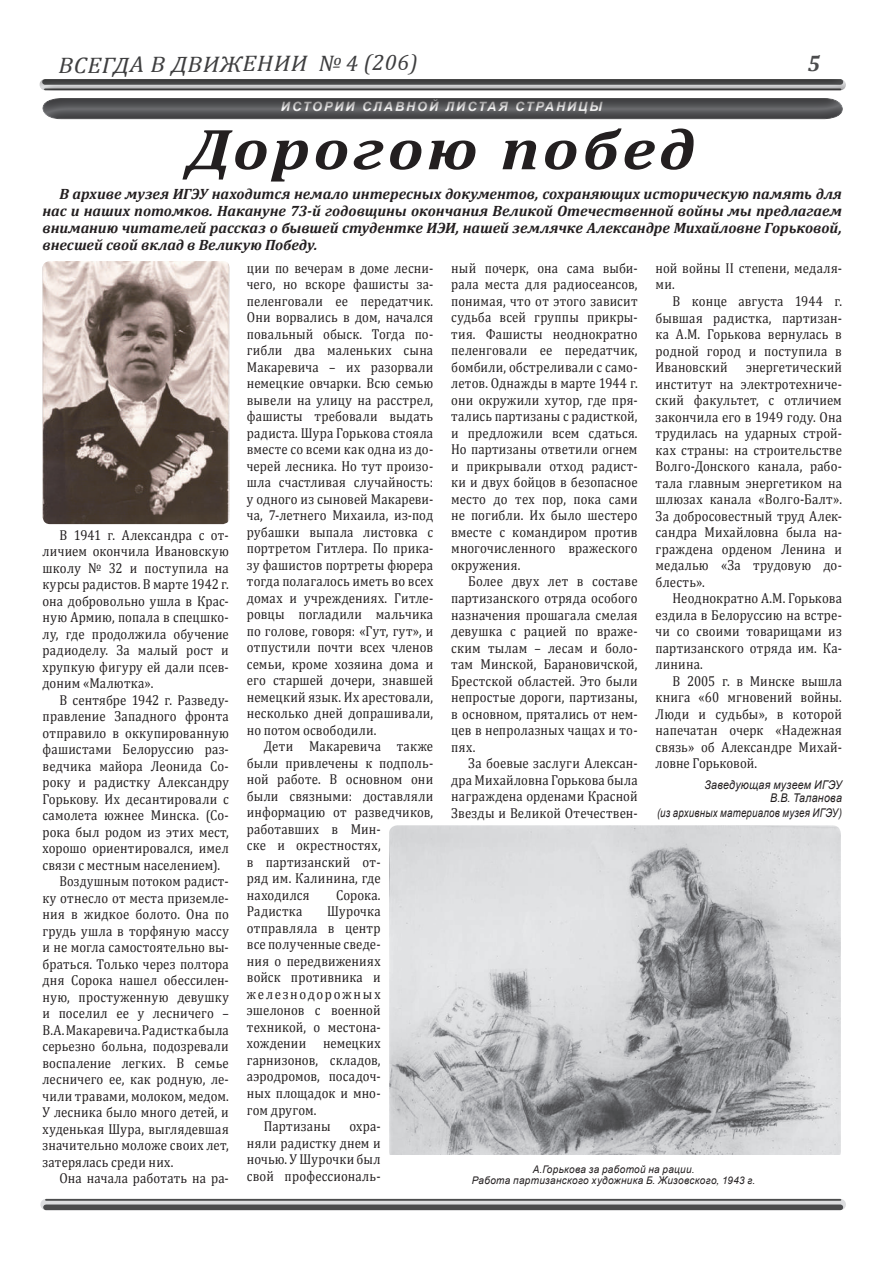
<style>
.page{position:relative;width:893px;height:1263px;background:#fff}
.page>*{position:absolute;margin:0;border:0;box-sizing:border-box;transform-origin:0 0}
.t1{font:italic 700 58.35px "Cambria";letter-spacing:.045em;color:#231f20;scale:1.14 1}
.t2{font:italic 22.5px "Cambria";color:#3e3e3f;scale:1.09 1}
.t3{font:italic 700 15px/17px "Cambria";letter-spacing:-.005em;color:#231f20;text-align:justify}
.t4{font:14.4px/16.5px "Cambria";letter-spacing:.01em;color:#231f20;text-align:justify;scale:.89 1}
.t5{font:14.4px "Cambria";letter-spacing:.01em;color:#231f20;scale:.86 1}
.t6{font:14.4px "Cambria";letter-spacing:.135em;color:#231f20;scale:.89 1}
.t7{font:italic 700 12.9px "Arial";letter-spacing:.15em;color:#fff}
.t8{font:italic 12px/13.5px "Arial";letter-spacing:.02em;color:#231f20;text-align:right;scale:.89 1}
.t9{font:italic 12px "Arial";letter-spacing:.02em;color:#231f20;scale:.81 1}
.t10{font:italic 10.5px/11.2px "Arial";letter-spacing:.03em;color:#231f20;text-align:center;scale:.95 1}
</style>
<div class="page">
<div style="left:46px;top:1199px;width:794px;height:11px;background:#dcdddf"></div>
<hr style="left:46px;top:1199px;width:794px;height:2px;background:#4b4c4d">
<div style="left:46px;top:1204px;width:794px;height:6px;background:#4b4c4d"></div>
<div style="left:0;top:34px;width:890px;height:102px;background:#231f20;opacity:.5"></div>
<div style="left:41px;top:86px;width:803px;height:33px;background:#231f20;opacity:.5"></div>
<img style="left:43px;top:261px;width:187px;height:263px">
<img style="left:389px;top:825px;width:452px;height:330px">
<svg style="left:808px;top:55px;width:12px;height:16px"></svg>
<h2 class="t2" style="left:58px;top:51px;width:331px;rotate:-1deg">ВСЕГДА В ДВИЖЕНИИ № 4 (206)</h2>
<p class="t7" style="left:281px;top:98px;width:323px">ИСТОРИИ СЛАВНОЙ ЛИСТАЯ СТРАНИЦЫ</p>
<h1 class="t1" style="left:187px;top:108px;width:448px">Дорогою побед</h1>
<p class="t3" style="left:43px;top:185px;width:801px;text-indent:17px">В архиве музея ИГЭУ находится немало интересных документов, сохраняющих историческую память для нас и наших потомков. Накануне 73-й годовщины окончания Великой Отечественной войны мы предлагаем вниманию читателей рассказ о бывшей студентке ИЭИ, нашей землячке Александре Михайловне Горьковой, внесшей свой вклад в Великую Победу.</p>
<p class="t4" style="left:43px;top:526px;width:211px;text-indent:17px">В 1941 г. Александра с от&shy;личием окончила Ивановскую школу № 32 и поступила на курсы радистов. В марте 1942 г. она добровольно ушла в Крас&shy;ную Армию, попала в спецшко&shy;лу, где продолжила обучение радиоделу. За малый рост и хрупкую фигуру ей дали псев&shy;доним «Малютка».</p>
<p class="t4" style="left:60px;top:691px;width:192px">В сентябре 1942 г. Разведу-</p>
<p class="t4" style="left:43px;top:708px;width:211px">правление Западного фронта</p>
<p class="t4" style="left:43px;top:724px;width:211px">отправило в оккупированную</p>
<p class="t4" style="left:43px;top:741px;width:211px">фашистами Белоруссию раз-</p>
<p class="t4" style="left:43px;top:757px;width:211px">ведчика майора Леонида Со-</p>
<p class="t4" style="left:43px;top:774px;width:211px">року и радистку Александру</p>
<p class="t4" style="left:43px;top:790px;width:211px">Горькову. Их десантировали с</p>
<p class="t4" style="left:43px;top:807px;width:211px">самолета южнее Минска. (Со-</p>
<p class="t4" style="left:43px;top:823px;width:211px">рока был родом из этих мест,</p>
<p class="t4" style="left:43px;top:840px;width:211px">хорошо ориентировался, имел</p>
<p class="t4" style="left:43px;top:856px;width:201px">связи с местным населением).</p>
<p class="t5" style="left:60px;top:873px;width:198px">Воздушным потоком радист-</p>
<p class="t4" style="left:43px;top:889px;width:211px">ку отнесло от места приземле-</p>
<p class="t4" style="left:43px;top:906px;width:211px">ния в жидкое болото. Она по</p>
<p class="t4" style="left:43px;top:922px;width:211px">грудь ушла в торфяную массу</p>
<p class="t4" style="left:43px;top:939px;width:211px">и не могла самостоятельно вы-</p>
<p class="t4" style="left:43px;top:955px;width:211px">браться. Только через полтора</p>
<p class="t4" style="left:43px;top:972px;width:211px">дня Сорока нашел обессилен-</p>
<p class="t4" style="left:43px;top:988px;width:211px">ную, простуженную девушку</p>
<p class="t4" style="left:43px;top:1005px;width:211px">и поселил ее у лесничего –</p>
<p class="t4" style="left:43px;top:1021px;width:211px">В.А.Макаревича. Радистка была</p>
<p class="t4" style="left:43px;top:1038px;width:211px">серьезно больна, подозревали</p>
<p class="t4" style="left:43px;top:1054px;width:211px">воспаление легких. В семье</p>
<p class="t4" style="left:43px;top:1071px;width:211px">лесничего ее, как родную, ле-</p>
<p class="t4" style="left:43px;top:1087px;width:211px">чили травами, молоком, медом.</p>
<p class="t4" style="left:43px;top:1104px;width:211px">У лесника было много детей, и</p>
<p class="t4" style="left:43px;top:1120px;width:211px">худенькая Шура, выглядевшая</p>
<p class="t4" style="left:43px;top:1137px;width:211px">значительно моложе своих лет,</p>
<p class="t4" style="left:43px;top:1153px;width:149px">затерялась среди них.</p>
<p class="t4" style="left:60px;top:1170px;width:192px">Она начала работать на ра-</p>
<p class="t4" style="left:247px;top:260px;width:211px">ции по вечерам в доме лесни&shy;чего, но вскоре фашисты за&shy;пеленговали ее передатчик.<br>Они ворвались в дом, начался повальный обыск. Тогда по&shy;гибли два маленьких сына Макаревича – их разорвали немецкие овчарки. Всю семью вывели на улицу на расстрел, фашисты требовали выдать радиста. Шура Горькова стояла вместе со всеми как одна из до&shy;черей лесника. Но тут произо&shy;шла счастливая случайность: у одного из сыновей Макареви&shy;ча, 7-летнего Михаила, из-под рубашки выпала листовка с портретом Гитлера. По прика&shy;зу фашистов портреты фюрера тогда полагалось иметь во всех домах и учреждениях. Гитле&shy;ровцы погладили мальчика по голове, говоря: «Гут, гут», и отпустили почти всех членов семьи, кроме хозяина дома и его старшей дочери, знавшей немецкий язык. Их арестовали, несколько дней допрашивали, но потом освободили.</p>
<p class="t4" style="left:247px;top:738px;width:211px;text-align:left;text-indent:17px">Дети Макаревича также были привлечены к подполь&shy;ной работе. В основном они были связными: доставляли информацию от разведчиков, работавших в Мин-<br>ске и окрестностях,<br>в партизанский от-<br>ряд им. Калинина, где находился</p>
<p class="t4" style="left:336px;top:887px;width:52px">Сорока.</p>
<p class="t4" style="left:247px;top:903px;width:64px">Радистка</p>
<p class="t4" style="left:327px;top:903px;width:62px">Шурочка</p>
<p class="t4" style="left:247px;top:920px;width:152px">отправляла в центр</p>
<p class="t4" style="left:247px;top:936px;width:152px">все полученные сведе-</p>
<p class="t4" style="left:247px;top:953px;width:152px">ния о передвижениях</p>
<p class="t4" style="left:247px;top:969px;width:152px">войск противника и</p>
<p class="t6" style="left:247px;top:985px;width:152px">железнодорожных</p>
<p class="t4" style="left:247px;top:1002px;width:152px">эшелонов с военной</p>
<p class="t4" style="left:247px;top:1019px;width:152px">техникой, о местона-</p>
<p class="t4" style="left:247px;top:1035px;width:152px">хождении немецких</p>
<p class="t4" style="left:247px;top:1052px;width:152px">гарнизонов, складов,</p>
<p class="t4" style="left:247px;top:1068px;width:152px">аэродромов, посадоч-</p>
<p class="t4" style="left:247px;top:1085px;width:152px">ных площадок и мно-</p>
<p class="t4" style="left:247px;top:1101px;width:80px">гом другом.</p>
<p class="t4" style="left:264px;top:1118px;width:77px">Партизаны</p>
<p class="t4" style="left:247px;top:1118px;width:152px;text-indent:102px">охра&shy;няли радистку днем и ночью. У Шурочки был свой профессиональ-</p>
<p class="t4" style="left:451px;top:260px;width:211px">ный почерк, она сама выби&shy;рала места для радиосеансов, понимая, что от этого зависит судьба всей группы прикры&shy;тия. Фашисты неоднократно пеленговали ее передатчик, бомбили, обстреливали с само&shy;летов. Однажды в марте 1944 г. они окружили хутор, где пря&shy;тались партизаны с радисткой, и предложили всем сдаться.<br>Но партизаны ответили огнем и прикрывали отход радист&shy;ки и двух бойцов в безопасное место до тех пор, пока сами не погибли. Их было шестеро вместе с командиром против многочисленного вражеского окружения.</p>
<p class="t4" style="left:451px;top:573px;width:211px;text-indent:17px">Более двух лет в составе партизанского отряда особого назначения прошагала смелая девушка с рацией по враже&shy;ским тылам – лесам и боло&shy;там Минской, Барановичской, Брестской областей. Это были непростые дороги, партизаны, в основном, прятались от нем&shy;цев в непролазных чащах и то&shy;пях.</p>
<p class="t4" style="left:451px;top:755px;width:211px;text-indent:17px">За боевые заслуги Алексан&shy;дра Михайловна Горькова была награждена орденами Красной Звезды и Великой Отечествен-</p>
<p class="t4" style="left:656px;top:260px;width:211px">ной войны II степени, медаля&shy;ми.</p>
<p class="t4" style="left:656px;top:293px;width:211px;text-indent:17px">В конце августа 1944 г. бывшая радистка, партизан&shy;ка А.М. Горькова вернулась в родной город и поступила в Ивановский</p>
<p class="t4" style="left:656px;top:359px;width:211px;text-indent:90px">энергетический институт на электротехниче&shy;ский факультет, с отличием закончила его в 1949 году. Она трудилась на ударных строй&shy;ках страны: на строительстве Волго-Донского канала, рабо&shy;тала главным энергетиком на шлюзах канала «Волго-Балт».<br>За добросовестный труд Алек&shy;сандра Михайловна была на&shy;граждена орденом Ленина и медалью «За трудовую до&shy;блесть».</p>
<p class="t4" style="left:656px;top:590px;width:211px;text-indent:17px">Неоднократно А.М. Горькова ездила в Белоруссию на встре&shy;чи со своими товарищами из партизанского отряда им. Ка&shy;линина.</p>
<p class="t4" style="left:656px;top:672px;width:211px;text-indent:17px">В 2005 г. в Минске вышла книга «60 мгновений войны.<br>Люди и судьбы», в которой напечатан очерк «Надежная связь» об Александре Михай&shy;ловне Горьковой.</p>
<p class="t8" style="left:704px;top:778px;width:156px">Заведующая музеем ИГЭУ<br>В.В. Таланова</p>
<p class="t9" style="left:657px;top:805px;width:230px">(из архивных материалов музея ИГЭУ)</p>
<p class="t10" style="left:472px;top:1164px;width:300px">А.Горькова за работой на рации.<br>Работа партизанского художника Б. Жизовского, 1943 г.</p>
</div>
